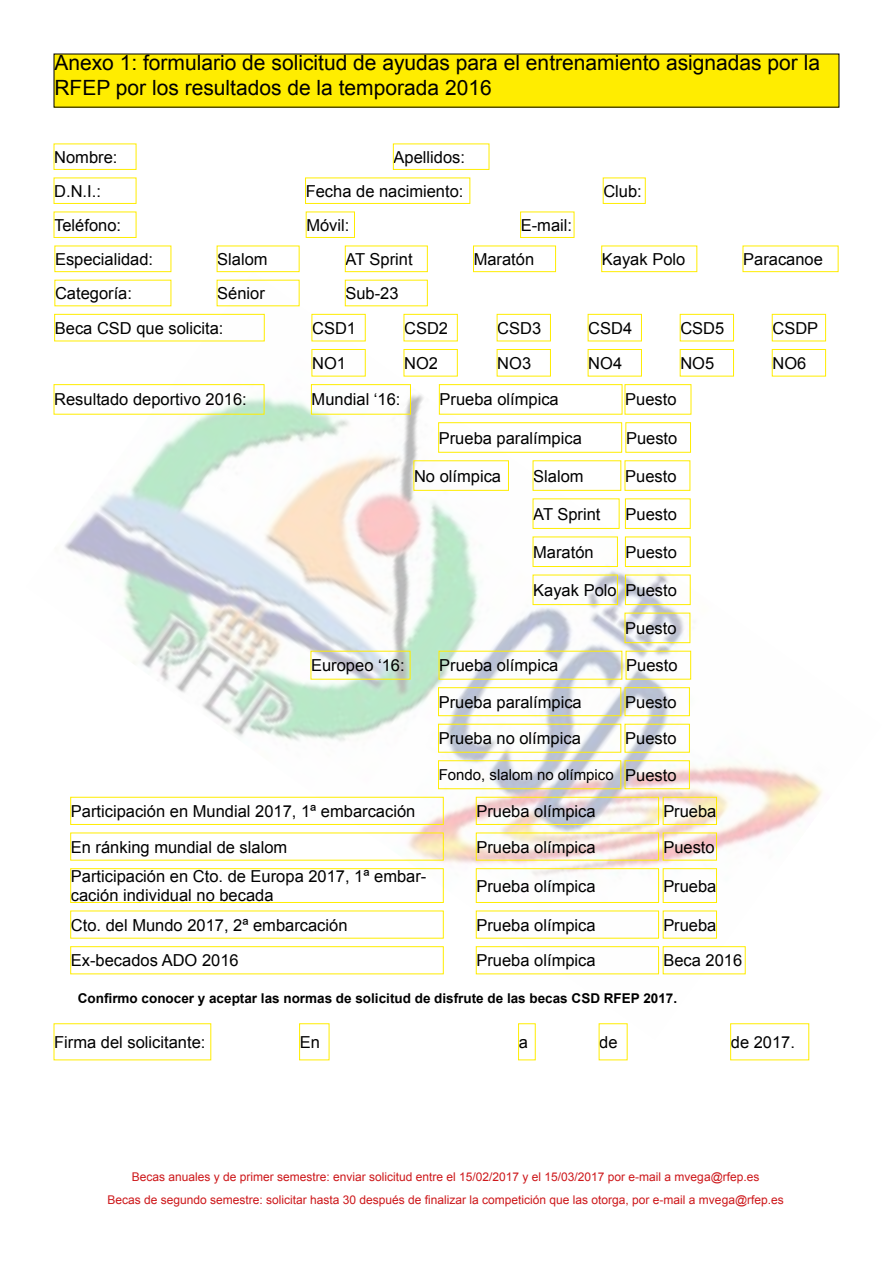
<style>
.page{position:relative;width:893px;height:1263px;background:#fff}
.page>*{position:absolute;margin:0;border:0;box-sizing:border-box;transform-origin:0 0}
.t1{font:21px/25.2px "Arial";color:#000}
.t2{font:16.5px/19.8px "Arial";color:#000}
.t3{font:15px "Arial";color:#000}
.t4{font:700 13.5px "Arial";color:#000}
.t5{font:12px/23.1px "Arial";color:#cd171a;text-align:center}
.s1{font-size:16.5px}
</style>
<div class="page">
<img style="left:53px;top:272px;width:786px;height:768px">
<div style="left:54px;top:54px;width:785px;height:53px;background:#ffed00"></div>
<div style="left:54px;top:212px;width:82px;height:26px;border:1px solid #ffed00"></div>
<div style="left:306px;top:212px;width:49px;height:26px;border:1px solid #ffed00"></div>
<div style="left:520px;top:212px;width:54px;height:26px;border:1px solid #ffed00"></div>
<div style="left:54px;top:178px;width:82px;height:26px;border:1px solid #ffed00"></div>
<div style="left:305px;top:178px;width:165px;height:26px;border:1px solid #ffed00"></div>
<div style="left:603px;top:178px;width:42px;height:26px;border:1px solid #ffed00"></div>
<div style="left:54px;top:144px;width:82px;height:26px;border:1px solid #ffed00"></div>
<div style="left:393px;top:144px;width:96px;height:26px;border:1px solid #ffed00"></div>
<div style="left:626px;top:422px;width:65px;height:30px;border:1px solid #ffed00"></div>
<div style="left:438px;top:422px;width:184px;height:30px;border:1px solid #ffed00"></div>
<div style="left:625px;top:687px;width:65px;height:29px;border:1px solid #ffed00"></div>
<div style="left:438px;top:687px;width:183px;height:29px;border:1px solid #ffed00"></div>
<div style="left:625px;top:760px;width:65px;height:29px;border:1px solid #ffed00"></div>
<div style="left:438px;top:760px;width:183px;height:29px;border:1px solid #ffed00"></div>
<div style="left:312px;top:349px;width:53px;height:27px;border:1px solid #ffed00"></div>
<div style="left:404px;top:349px;width:53px;height:27px;border:1px solid #ffed00"></div>
<div style="left:497px;top:349px;width:54px;height:27px;border:1px solid #ffed00"></div>
<div style="left:588px;top:349px;width:54px;height:27px;border:1px solid #ffed00"></div>
<div style="left:680px;top:349px;width:54px;height:27px;border:1px solid #ffed00"></div>
<div style="left:772px;top:349px;width:54px;height:27px;border:1px solid #ffed00"></div>
<div style="left:625px;top:499px;width:65px;height:30px;border:1px solid #ffed00"></div>
<div style="left:533px;top:499px;width:86px;height:30px;border:1px solid #ffed00"></div>
<div style="left:625px;top:537px;width:65px;height:30px;border:1px solid #ffed00"></div>
<div style="left:533px;top:537px;width:85px;height:30px;border:1px solid #ffed00"></div>
<div style="left:625px;top:575px;width:65px;height:30px;border:1px solid #ffed00"></div>
<div style="left:533px;top:575px;width:85px;height:30px;border:1px solid #ffed00"></div>
<div style="left:625px;top:613px;width:65px;height:30px;border:1px solid #ffed00"></div>
<div style="left:55px;top:246px;width:116px;height:26px;border:1px solid #ffed00"></div>
<div style="left:217px;top:246px;width:82px;height:26px;border:1px solid #ffed00"></div>
<div style="left:345px;top:246px;width:83px;height:26px;border:1px solid #ffed00"></div>
<div style="left:473px;top:246px;width:83px;height:26px;border:1px solid #ffed00"></div>
<div style="left:601px;top:246px;width:96px;height:26px;border:1px solid #ffed00"></div>
<div style="left:743px;top:246px;width:95px;height:26px;border:1px solid #ffed00"></div>
<div style="left:625px;top:384px;width:66px;height:30px;border:1px solid #ffed00"></div>
<div style="left:311px;top:384px;width:100px;height:30px;border:1px solid #ffed00"></div>
<div style="left:439px;top:384px;width:183px;height:30px;border:1px solid #ffed00"></div>
<div style="left:54px;top:384px;width:210px;height:30px;border:1px solid #ffed00"></div>
<div style="left:663px;top:797px;width:54px;height:28px;border:1px solid #ffed00"></div>
<div style="left:476px;top:797px;width:183px;height:28px;border:1px solid #ffed00"></div>
<div style="left:71px;top:797px;width:372px;height:28px;border:1px solid #ffed00"></div>
<div style="left:663px;top:868px;width:54px;height:35px;border:1px solid #ffed00"></div>
<div style="left:476px;top:868px;width:183px;height:35px;border:1px solid #ffed00"></div>
<div style="left:71px;top:868px;width:372px;height:35px;border:1px solid #ffed00"></div>
<div style="left:312px;top:314px;width:53px;height:27px;border:1px solid #ffed00"></div>
<div style="left:404px;top:314px;width:53px;height:27px;border:1px solid #ffed00"></div>
<div style="left:497px;top:314px;width:54px;height:27px;border:1px solid #ffed00"></div>
<div style="left:588px;top:314px;width:54px;height:27px;border:1px solid #ffed00"></div>
<div style="left:680px;top:314px;width:54px;height:27px;border:1px solid #ffed00"></div>
<div style="left:772px;top:314px;width:54px;height:27px;border:1px solid #ffed00"></div>
<div style="left:54px;top:314px;width:210px;height:27px;border:1px solid #ffed00"></div>
<div style="left:476px;top:946px;width:183px;height:28px;border:1px solid #ffed00"></div>
<div style="left:71px;top:946px;width:372px;height:28px;border:1px solid #ffed00"></div>
<div style="left:663px;top:946px;width:82px;height:28px;border:1px solid #ffed00"></div>
<div style="left:299px;top:1023px;width:30px;height:37px;border:1px solid #ffed00"></div>
<div style="left:518px;top:1023px;width:17px;height:37px;border:1px solid #ffed00"></div>
<p class="t1" style="left:54px;top:50px;width:767px">Anexo 1: formulario de solicitud de ayudas para el entrenamiento asignadas por la<br>RFEP por los resultados de la temporada 2016</p>
<p class="t2" style="left:54px;top:147px;width:65px">Nombre:</p>
<p class="t2" style="left:393px;top:147px;width:73px">Apellidos:</p>
<p class="t2" style="left:54px;top:181px;width:48px">D.N.I.:</p>
<p class="t2" style="left:306px;top:181px;width:159px">Fecha de nacimiento:</p>
<p class="t2" style="left:603px;top:181px;width:40px">Club:</p>
<p class="t2" style="left:54px;top:215px;width:68px">Teléfono:</p>
<p class="t2" style="left:306px;top:215px;width:45px">Móvil:</p>
<p class="t2" style="left:521px;top:215px;width:53px">E-mail:</p>
<p class="t2" style="left:55px;top:249px;width:100px">Especialidad:</p>
<p class="t2" style="left:217px;top:249px;width:52px">Slalom</p>
<p class="t2" style="left:345px;top:249px;width:69px">AT Sprint</p>
<p class="t2" style="left:474px;top:249px;width:62px">Maratón</p>
<p class="t2" style="left:602px;top:249px;width:85px">Kayak Polo</p>
<p class="t2" style="left:743px;top:249px;width:81px">Paracanoe</p>
<p class="t2" style="left:55px;top:283px;width:79px">Categoría:</p>
<p class="t2" style="left:217px;top:283px;width:49px">Sénior</p>
<p class="t2" style="left:345px;top:283px;width:55px">Sub-23</p>
<p class="t2" style="left:55px;top:318px;width:170px">Beca CSD que solicita:</p>
<p class="t2" style="left:312px;top:318px;width:46px">CSD1</p>
<p class="t2" style="left:404px;top:318px;width:46px">CSD2</p>
<p class="t2" style="left:497px;top:318px;width:46px">CSD3</p>
<p class="t2" style="left:588px;top:318px;width:46px">CSD4</p>
<p class="t2" style="left:680px;top:318px;width:46px">CSD5</p>
<p class="t2" style="left:772px;top:318px;width:47px">CSDP</p>
<p class="t2" style="left:312px;top:353px;width:35px">NO1</p>
<p class="t2" style="left:404px;top:353px;width:35px">NO2</p>
<p class="t2" style="left:497px;top:353px;width:35px">NO3</p>
<p class="t2" style="left:588px;top:353px;width:35px">NO4</p>
<p class="t2" style="left:680px;top:353px;width:35px">NO5</p>
<p class="t2" style="left:772px;top:353px;width:35px">NO6</p>
<p class="t2" style="left:54px;top:390px;width:194px">Resultado deportivo 2016:</p>
<p class="t2" style="left:312px;top:390px;width:90px">Mundial ‘16:</p>
<p class="t2" style="left:440px;top:390px;width:121px">Prueba olímpica</p>
<p class="t2" style="left:625px;top:390px;width:53px">Puesto</p>
<p class="t2" style="left:439px;top:428px;width:145px">Prueba paralímpica</p>
<p class="t2" style="left:626px;top:428px;width:53px">Puesto</p>
<p class="t2" style="left:414px;top:466px;width:89px">No olímpica</p>
<p class="t2" style="left:533px;top:466px;width:52px">Slalom</p>
<p class="t2" style="left:625px;top:466px;width:53px">Puesto</p>
<p class="t2" style="left:533px;top:504px;width:69px">AT Sprint</p>
<p class="t2" style="left:626px;top:504px;width:53px">Puesto</p>
<p class="t2" style="left:533px;top:542px;width:62px">Maratón</p>
<p class="t2" style="left:626px;top:542px;width:53px">Puesto</p>
<p class="t2" style="left:533px;top:580px;width:145px">Kayak Polo Puesto</p>
<p class="t2" style="left:625px;top:618px;width:53px">Puesto</p>
<p class="t2" style="left:311px;top:656px;width:95px">Europeo ‘16:</p>
<p class="t2" style="left:439px;top:656px;width:121px">Prueba olímpica</p>
<p class="t2" style="left:626px;top:656px;width:53px">Puesto</p>
<p class="t2" style="left:439px;top:692px;width:145px">Prueba paralímpica</p>
<p class="t2" style="left:625px;top:692px;width:53px">Puesto</p>
<p class="t2" style="left:439px;top:729px;width:144px">Prueba no olímpica</p>
<p class="t2" style="left:625px;top:729px;width:53px">Puesto</p>
<p class="t3" style="left:439px;top:765px;width:239px">Fondo, slalom no olímpico <span class="s1">Puesto</span></p>
<p class="t2" style="left:71px;top:801px;width:346px">Participación en Mundial 2017, 1ª embarcación</p>
<p class="t2" style="left:476px;top:801px;width:121px">Prueba olímpica</p>
<p class="t2" style="left:663px;top:801px;width:54px">Prueba</p>
<p class="t2" style="left:71px;top:837px;width:218px">En ránking mundial de slalom</p>
<p class="t2" style="left:476px;top:837px;width:121px">Prueba olímpica</p>
<p class="t2" style="left:663px;top:837px;width:53px">Puesto</p>
<p class="t2" style="left:476px;top:876px;width:121px">Prueba olímpica</p>
<p class="t2" style="left:663px;top:876px;width:54px">Prueba</p>
<p class="t2" style="left:71px;top:866px;width:357px">Participación en Cto. de Europa 2017, 1ª embar&shy;cación individual no becada</p>
<p class="t2" style="left:71px;top:915px;width:278px">Cto. del Mundo 2017, 2ª embarcación</p>
<p class="t2" style="left:476px;top:915px;width:121px">Prueba olímpica</p>
<p class="t2" style="left:663px;top:915px;width:54px">Prueba</p>
<p class="t2" style="left:71px;top:951px;width:169px">Ex-becados ADO 2016</p>
<p class="t2" style="left:476px;top:951px;width:121px">Prueba olímpica</p>
<p class="t2" style="left:663px;top:951px;width:80px">Beca 2016</p>
<p class="t4" style="left:78px;top:989px;width:601px">Confirmo conocer y aceptar las normas de solicitud de disfrute de las becas CSD RFEP 2017.</p>
<p class="t2" style="left:54px;top:1032px;width:153px">Firma del solicitante:</p>
<p class="t2" style="left:300px;top:1032px;width:22px">En</p>
<p class="t2" style="left:519px;top:1032px;width:11px">a</p>
<p class="t2" style="left:599px;top:1032px;width:20px">de</p>
<p class="t2" style="left:731px;top:1032px;width:66px">de 2017.</p>
<p class="t5" style="left:107px;top:1165px;width:678px">Becas anuales y de primer semestre: enviar solicitud entre el 15/02/2017 y el 15/03/2017 por e-mail a mvega@rfep.es<br>Becas de segundo semestre: solicitar hasta 30 después de finalizar la competición que las otorga, por e-mail a mvega@rfep.es</p>
</div>
